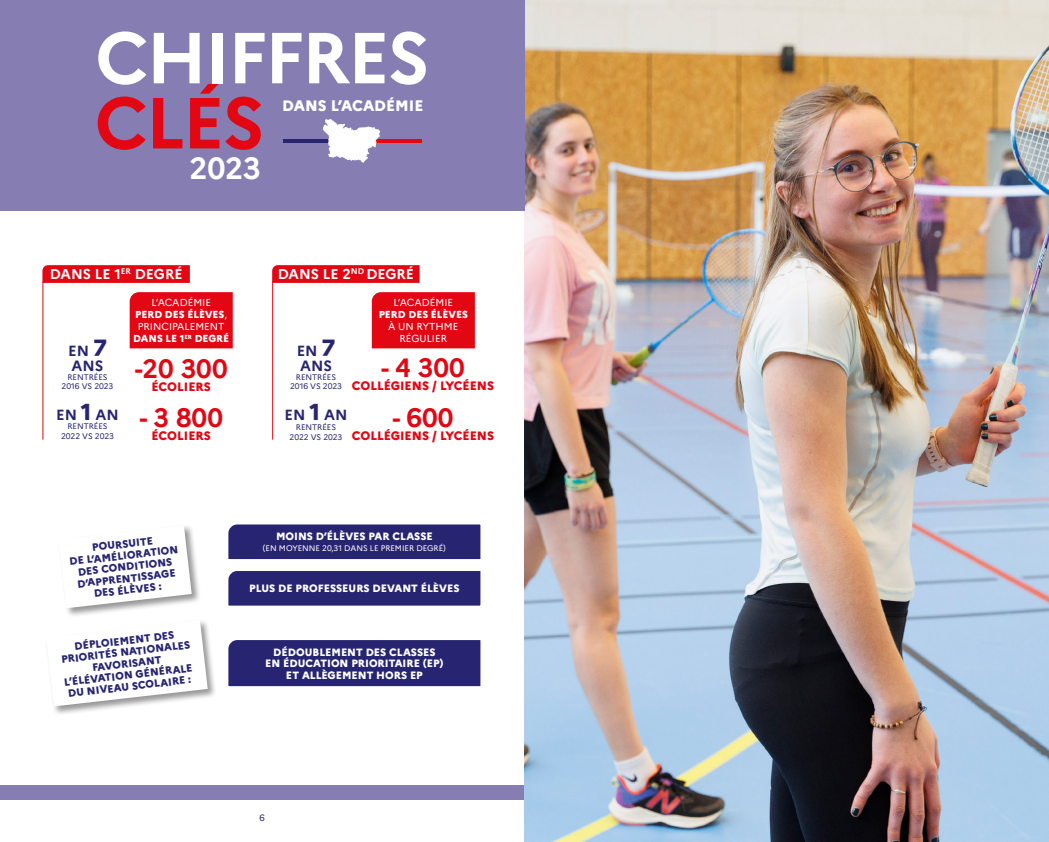
<style>
.page{position:relative;width:1049px;height:842px;background:#fff}
.page>*{position:absolute;margin:0;border:0;box-sizing:border-box;transform-origin:0 0}
.t1{font:700 72px "Marianne";letter-spacing:-.03em;color:#fff}
.t2{font:700 72px "Marianne";color:#e30613}
.t3{font:700 30px "Marianne";color:#fff}
.t4{font:700 26px "Marianne";color:#e30613}
.t5{font:800 15px "Marianne";color:#fff}
.t6{font:700 14.6px/14.9px "Marianne";color:#272571}
.t7{font:700 14px "Marianne";color:#fff}
.t8{font:800 12px "Marianne";color:#e30613}
.t9{font:800 10.5px/11.5px "Marianne";color:#272571;text-align:center}
.t10{font:800 10.5px/11.5px "Marianne";color:#fff;text-align:center}
.t11{font:10px/12px "Marianne";color:#fff;text-align:center}
.t12{font:800 10px "Marianne";color:#fff}
.t13{font:9px "Marianne";color:#272571}
.t14{font:8px/9.6px "Marianne";color:#272571;text-align:center}
.t15{font:8px "Marianne";color:#fff}
.s1{font-weight:800;font-size:23px}
.s2{font-weight:800}
</style>
<div class="page">
<div style="left:228px;top:524px;width:253px;height:36px;background:#272571"></div>
<div style="left:228px;top:571px;width:253px;height:35px;background:#272571"></div>
<div style="left:228px;top:640px;width:253px;height:47px;background:#272571"></div>
<div style="left:57px;top:524px;width:144px;height:94px;background:#000;opacity:.41"></div>
<svg style="left:59px;top:525px;width:133px;height:83px"></svg>
<div style="left:45px;top:619px;width:172px;height:97px;background:#000;opacity:.41"></div>
<svg style="left:46px;top:620px;width:162px;height:86px"></svg>
<div style="left:372px;top:292px;width:103px;height:56px;background:#e30613"></div>
<div style="left:130px;top:292px;width:103px;height:56px;background:#e30613"></div>
<div style="left:0;top:785px;width:524px;height:14px;background:#867eb2"></div>
<hr style="left:42px;top:281px;width:1px;height:159px;background:#e30613">
<svg style="left:42px;top:265px;width:148px;height:18px;background:#e30a17"></svg>
<hr style="left:272px;top:281px;width:1px;height:159px;background:#e30613">
<svg style="left:272px;top:265px;width:148px;height:18px;background:#e30a17"></svg>
<img style="left:524px;top:0;width:525px;height:842px">
<div style="left:0;top:0;width:524px;height:211px;background:#867eb2"></div>
<hr style="left:283px;top:139px;width:46px;height:4px;background:#272571">
<hr style="left:375px;top:139px;width:47px;height:4px;background:#e30613">
<svg style="left:322px;top:119px;width:58px;height:44px"></svg>
<h1 class="t1" style="left:95px;top:14px;width:336px">CHIFFRES</h1>
<h1 class="t2" style="left:95px;top:79px;width:172px">CLÉS</h1>
<h3 class="t5" style="left:282px;top:96px;width:143px">DANS L’ACADÉMIE</h3>
<h2 class="t3" style="left:189px;top:150px;width:73px">2023</h2>
<h3 class="t7" style="left:50px;top:265px;width:134px">DANS LE 1<sup>ER</sup> DEGRÉ</h3>
<h3 class="t7" style="left:278px;top:265px;width:138px">DANS LE 2<sup>ND</sup> DEGRÉ</h3>
<h3 class="t6" style="left:68px;top:344px;width:40px">EN <span class="s1">7<br></span>ANS</h3>
<p class="t14" style="left:62px;top:373px;width:53px;line-height:9px">RENTRÉES<br>2016 VS 2023</p>
<h3 class="t6" style="left:56px;top:407px;width:64px">EN <span class="s1">1</span> AN</h3>
<p class="t14" style="left:61px;top:422px;width:54px">RENTRÉES<br>2022 VS 2023</p>
<p class="t11" style="left:133px;top:296px;width:97px">L’ACADÉMIE<br><span class="s2">PERD DES ÉLÈVES</span>,<br>PRINCIPALEMENT<br><span class="s2">DANS LE 1</span><sup>ER</sup> <span class="s2">DEGRÉ</span></p>
<h3 class="t4" style="left:135px;top:353px;width:94px">-20 300</h3>
<p class="t8" style="left:152px;top:380px;width:61px">ÉCOLIERS</p>
<h3 class="t4" style="left:139px;top:401px;width:85px">- 3 800</h3>
<p class="t8" style="left:152px;top:428px;width:61px">ÉCOLIERS</p>
<h3 class="t6" style="left:297px;top:344px;width:40px">EN <span class="s1">7<br></span>ANS</h3>
<p class="t14" style="left:290px;top:373px;width:53px;line-height:9px">RENTRÉES<br>2016 VS 2023</p>
<p class="t11" style="left:393px;top:296px;width:61px">L’ACADÉMIE</p>
<p class="t12" style="left:379px;top:308px;width:91px">PERD DES ÉLÈVES</p>
<p class="t11" style="left:388px;top:320px;width:72px">À UN RYTHME<br>RÉGULIER</p>
<h3 class="t4" style="left:381px;top:352px;width:85px">- 4 300</h3>
<p class="t8" style="left:352px;top:378px;width:144px">COLLÉGIENS / LYCÉENS</p>
<h3 class="t6" style="left:285px;top:408px;width:64px">EN <span class="s1">1</span> AN</h3>
<p class="t14" style="left:290px;top:422px;width:54px">RENTRÉES<br>2022 VS 2023</p>
<h3 class="t4" style="left:392px;top:401px;width:63px">- 600</h3>
<p class="t8" style="left:352px;top:428px;width:144px">COLLÉGIENS / LYCÉENS</p>
<p class="t9" style="left:67px;top:545px;width:111px;rotate:-7deg">POURSUITE<br>DE L’AMÉLIORATION<br>DES CONDITIONS<br>D’APPRENTISSAGE<br>DES ÉLÈVES :</p>
<p class="t9" style="left:59px;top:643px;width:131px;rotate:-7deg">DÉPLOIEMENT DES<br>PRIORITÉS NATIONALES<br>FAVORISANT<br>L’ÉLÉVATION GÉNÉRALE<br>DU NIVEAU SCOLAIRE :</p>
<p class="t10" style="left:276px;top:530px;width:158px">MOINS D’ÉLÈVES PAR CLASSE</p>
<p class="t15" style="left:263px;top:544px;width:184px">(EN MOYENNE 20,31 DANS LE PREMIER DEGRÉ)</p>
<p class="t10" style="left:249px;top:583px;width:212px">PLUS DE PROFESSEURS DEVANT ÉLÈVES</p>
<p class="t10" style="left:265px;top:646px;width:180px">DÉDOUBLEMENT DES CLASSES<br>EN ÉDUCATION PRIORITAIRE (EP)<br>ET ALLÈGEMENT HORS EP</p>
<p class="t13" style="left:260px;top:812px;width:7px">6</p>
</div>
